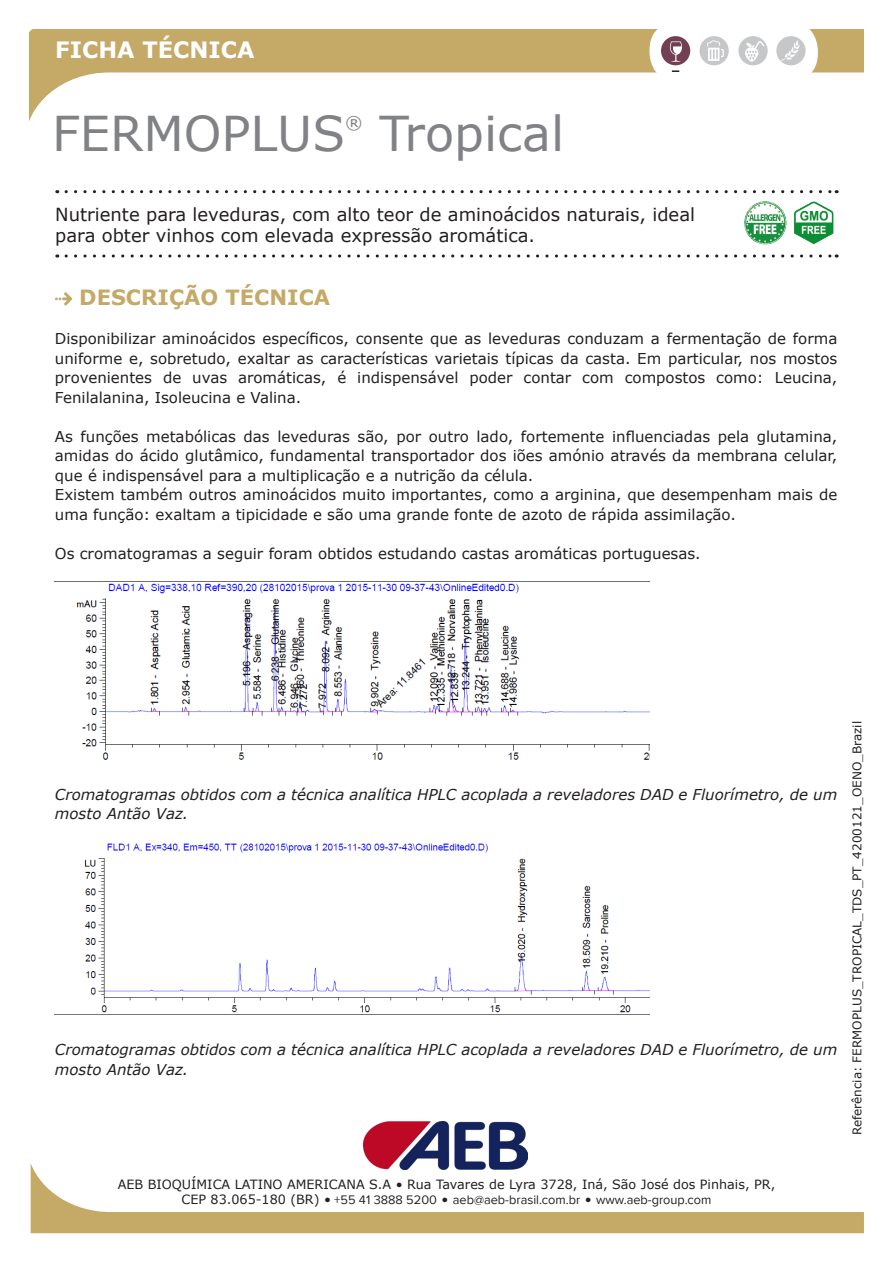
<style>
.page{position:relative;width:893px;height:1263px;background:#fff}
.page>*{position:absolute;margin:0;border:0;box-sizing:border-box;transform-origin:0 0}
.t1{font:48px "Verdana";color:#808285}
.t2{font:700 22.5px "Verdana";color:#fff}
.t3{font:700 21px "Verdana";color:#c4a967}
.t4{font:18px "Verdana";color:#231f20}
.t5{font:17.55px "Verdana";color:#808285}
.t6{font:15px/19.5px "Verdana";color:#231f20;text-align:justify}
.t7{font:italic 15px/19.5px "Verdana";color:#231f20}
.t8{font:12.75px "Verdana";color:#231f20}
.t9{font:12.75px "Proxima Nova";color:#231f20}
.t10{font:12px "Verdana";color:#231f20}
.s1{font-family:"Verdana"}
</style>
<div class="page">
<svg style="left:66px;top:190px;width:771px;height:3px"></svg>
<svg style="left:66px;top:254px;width:771px;height:4px"></svg>
<svg style="left:30px;top:30px;width:833px;height:89px"></svg>
<svg style="left:649px;top:21px;width:168px;height:61px"></svg>
<div style="left:651px;top:22px;width:167px;height:60px;background:#fff;border-radius:28px"></div>
<svg style="left:671px;top:70px;width:8px;height:2px"></svg>
<div style="left:776px;top:36px;width:30px;height:29px;background:#c6c7c8;border-radius:50%"></div>
<svg style="left:781px;top:40px;width:19px;height:21px"></svg>
<div style="left:738px;top:36px;width:30px;height:29px;background:#c6c7c8;border-radius:50%"></div>
<div style="left:661px;top:36px;width:29px;height:29px;background:#724053;border-radius:50%"></div>
<div style="left:699px;top:36px;width:30px;height:29px;background:#c6c7c8;border-radius:50%"></div>
<svg style="left:707px;top:40px;width:17px;height:21px"></svg>
<svg style="left:670px;top:41px;width:12px;height:21px"></svg>
<svg style="left:745px;top:41px;width:20px;height:21px"></svg>
<img style="left:363px;top:1121px;width:165px;height:42px">
<svg style="left:31px;top:1163px;width:833px;height:70px"></svg>
<svg style="left:55px;top:292px;width:17px;height:13px"></svg>
<img style="left:76px;top:583px;width:574px;height:177px">
<img style="left:55px;top:843px;width:595px;height:172px">
<img style="left:744px;top:202px;width:90px;height:43px">
<h2 class="t2" style="left:55px;top:34px;width:201px">FICHA TÉCNICA</h2>
<p class="t1" style="left:52px;top:101px;width:295px">FERMOPLUS</p>
<p class="t5" style="left:345px;top:111px;width:19px">®</p>
<p class="t1" style="left:380px;top:101px;width:186px">Tropical</p>
<p class="t4" style="left:55px;top:202px;width:641px">Nutriente para leveduras, com alto teor de aminoácidos naturais, ideal</p>
<p class="t4" style="left:55px;top:223px;width:481px">para obter vinhos com elevada expressão aromática.</p>
<p class="t3" style="left:79px;top:283px;width:252px">DESCRIÇÃO TÉCNICA</p>
<p class="t6" style="left:55px;top:329px;width:784px">Disponibilizar aminoácidos específicos, consente que as leveduras conduzam a fermentação de forma uniforme e, sobretudo, exaltar as características varietais típicas da casta. Em particular, nos mostos provenientes de uvas aromáticas, é indispensável poder contar com compostos como: Leucina, Fenilalanina, Isoleucina e Valina.</p>
<p class="t6" style="left:55px;top:427px;width:784px">As funções metabólicas das leveduras são, por outro lado, fortemente influenciadas pela glutamina, amidas do ácido glutâmico, fundamental transportador dos iões amónio através da membrana celular, que é indispensável para a multiplicação e a nutrição da célula.</p>
<p class="t6" style="left:55px;top:485px;width:784px">Existem também outros aminoácidos muito importantes, como a arginina, que desempenham mais de uma função: exaltam a tipicidade e são uma grande fonte de azoto de rápida assimilação.</p>
<p class="t6" style="left:55px;top:544px;width:647px">Os cromatogramas a seguir foram obtidos estudando castas aromáticas portuguesas.</p>
<p class="t7" style="left:55px;top:784px;width:784px">Cromatogramas obtidos com a técnica analítica HPLC acoplada a reveladores DAD e Fluorímetro, de um mosto Antão Vaz.</p>
<p class="t7" style="left:55px;top:1040px;width:784px">Cromatogramas obtidos com a técnica analítica HPLC acoplada a reveladores DAD e Fluorímetro, de um mosto Antão Vaz.</p>
<p class="t10" style="left:849px;top:1135px;width:416px;rotate:-90deg">Referência: FERMOPLUS_TROPICAL_TDS_PT_4200121_OENO_Brazil</p>
<p class="t8" style="left:118px;top:1175px;width:659px">AEB BIOQUÍMICA LATINO AMERICANA S.A • Rua Tavares de Lyra 3728, Iná, São José dos Pinhais, PR,</p>
<p class="t9" style="left:181px;top:1192px;width:532px"><span class="s1">CEP 83.065-180 (BR) •</span> +55 41 3888 5200 <span class="s1">•</span> aeb@aeb-brasil.com.br <span class="s1">•</span> www.aeb-group.com</p>
</div>
